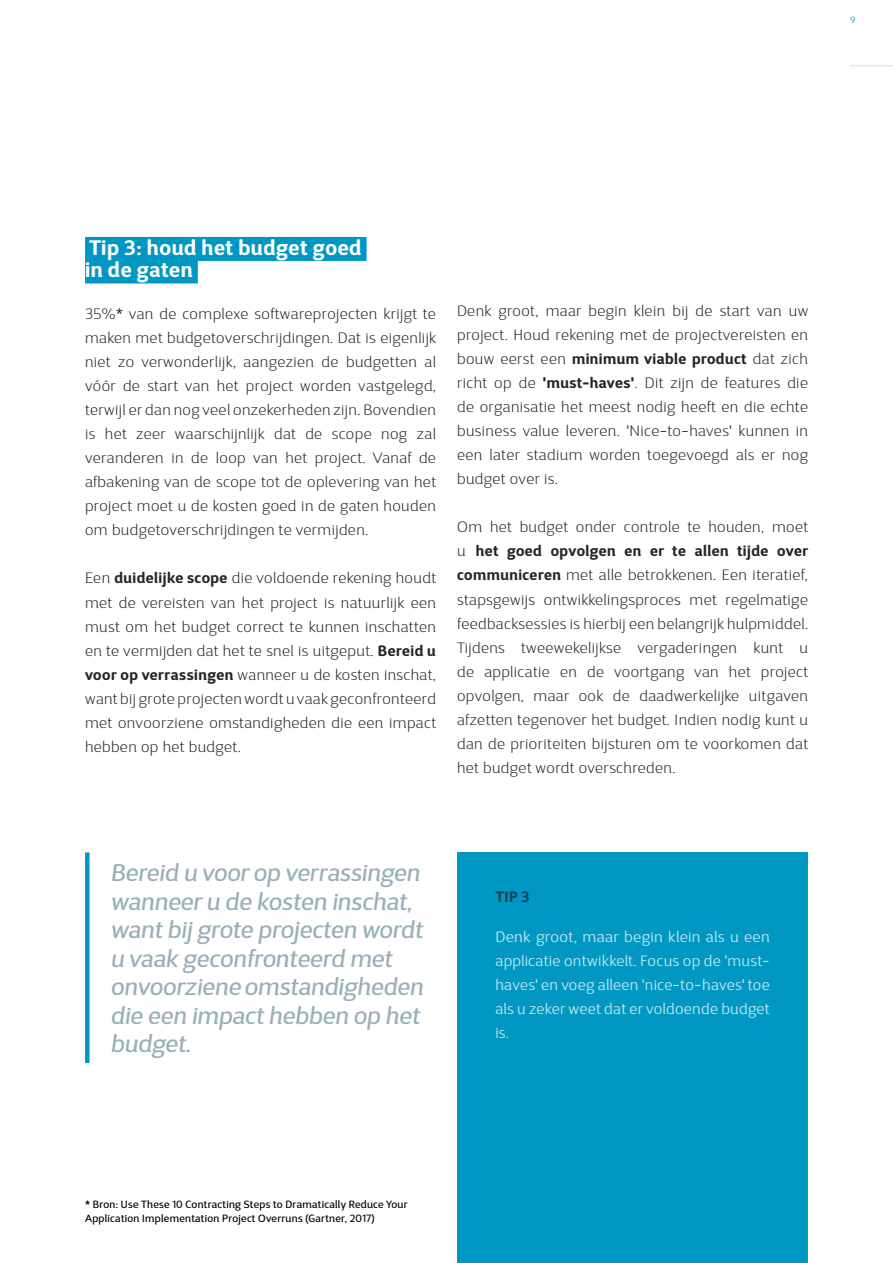
<style>
.page{position:relative;width:893px;height:1263px;background:#fff}
.page>*{position:absolute;margin:0;border:0;box-sizing:border-box;transform-origin:0 0}
.t1{font:italic 24px/28.5px "D Sari";color:#9ab0b8}
.t2{font:700 21px/22.5px "D Sari";letter-spacing:.025em;color:#fff}
.t3{font:200 15px/24px "D Sari";letter-spacing:.03em;color:#222628;text-align:justify}
.t4{font:300 15px/24px "D Sari";letter-spacing:.025em;color:#c8e9ef;text-align:justify}
.t5{font:700 15px "D Sari";color:#0e425a}
.t6{font:10.5px/14.4px "D Sari";letter-spacing:.025em;color:#000101}
.t7{font:300 9px "D Sari";color:#0098c3}
.s1{font-weight:700}
</style>
<div class="page">
<hr style="left:850px;top:65px;width:43px;height:1px;background:#e2e9eb">
<div style="left:85px;top:237px;width:282px;height:24px;background:#0098c3"></div>
<div style="left:85px;top:259px;width:113px;height:24px;background:#0098c3"></div>
<div style="left:457px;top:852px;width:351px;height:411px;background:#0098c3"></div>
<div style="left:85px;top:852px;width:5px;height:211px;background:#0098c3"></div>
<p class="t7" style="left:850px;top:14px;width:6px">9</p>
<h2 class="t2" style="left:85px;top:236px;width:278px">Tip 3: houd het budget goed in de gaten</h2>
<p class="t3" style="left:85px;top:302px;width:352px">35%* van de complexe softwareprojecten krijgt te maken met budgetoverschrijdingen. Dat is eigenlijk niet zo verwonderlijk, aangezien de budgetten al vóór de start van het project worden vastgelegd, terwijl er dan nog veel onzekerheden zijn. Bovendien is het zeer waarschijnlijk dat de scope nog zal veranderen in de loop van het project. Vanaf de afbakening van de scope tot de oplevering van het project moet u de kosten goed in de gaten houden om budgetoverschrijdingen te vermijden.</p>
<p class="t3" style="left:85px;top:566px;width:352px">Een <span class="s1">duidelijke scope</span> die voldoende rekening houdt met de vereisten van het project is natuurlijk een must om het budget correct te kunnen inschatten en te vermijden dat het te snel is uitgeput. <span class="s1">Bereid u voor op verrassingen</span> wanneer u de kosten inschat, want bij grote projecten wordt u vaak geconfronteerd met onvoorziene omstandigheden die een impact hebben op het budget.</p>
<p class="t3" style="left:457px;top:299px;width:353px">Denk groot, maar begin klein bij de start van uw project. Houd rekening met de projectvereisten en bouw eerst een <span class="s1">minimum viable product</span> dat zich richt op de <span class="s1">'must-haves'</span>. Dit zijn de features die de organisatie het meest nodig heeft en die echte business value leveren. 'Nice-to-haves' kunnen in een later stadium worden toegevoegd als er nog budget over is.</p>
<p class="t3" style="left:457px;top:515px;width:353px">Om het budget onder controle te houden, moet u <span class="s1">het goed opvolgen en er te allen tijde over communiceren</span> met alle betrokkenen. Een iteratief, stapsgewijs ontwikkelingsproces met regelmatige feedbacksessies is hierbij een belangrijk hulpmiddel.<br>Tijdens tweewekelijkse vergaderingen kunt u de applicatie en de voortgang van het project opvolgen, maar ook de daadwerkelijke uitgaven afzetten tegenover het budget. Indien nodig kunt u dan de prioriteiten bijsturen om te voorkomen dat het budget wordt overschreden.</p>
<h1 class="t1" style="left:111px;top:858px;width:314px">Bereid u voor op verrassingen wanneer u de kosten inschat, want bij grote projecten wordt u vaak geconfronteerd met onvoorziene omstandigheden die een impact hebben op het budget.</h1>
<p class="t5" style="left:495px;top:887px;width:36px">TIP 3</p>
<p class="t4" style="left:495px;top:925px;width:276px">Denk groot, maar begin klein als u een applicatie ontwikkelt. Focus op de 'must&shy;haves' en voeg alleen 'nice-to-haves' toe als u zeker weet dat er voldoende budget is.</p>
<p class="t6" style="left:85px;top:1196px;width:324px">* Bron: Use These 10 Contracting Steps to Dramatically Reduce Your<br>Application Implementation Project Overruns (Gartner, 2017)</p>
</div>
